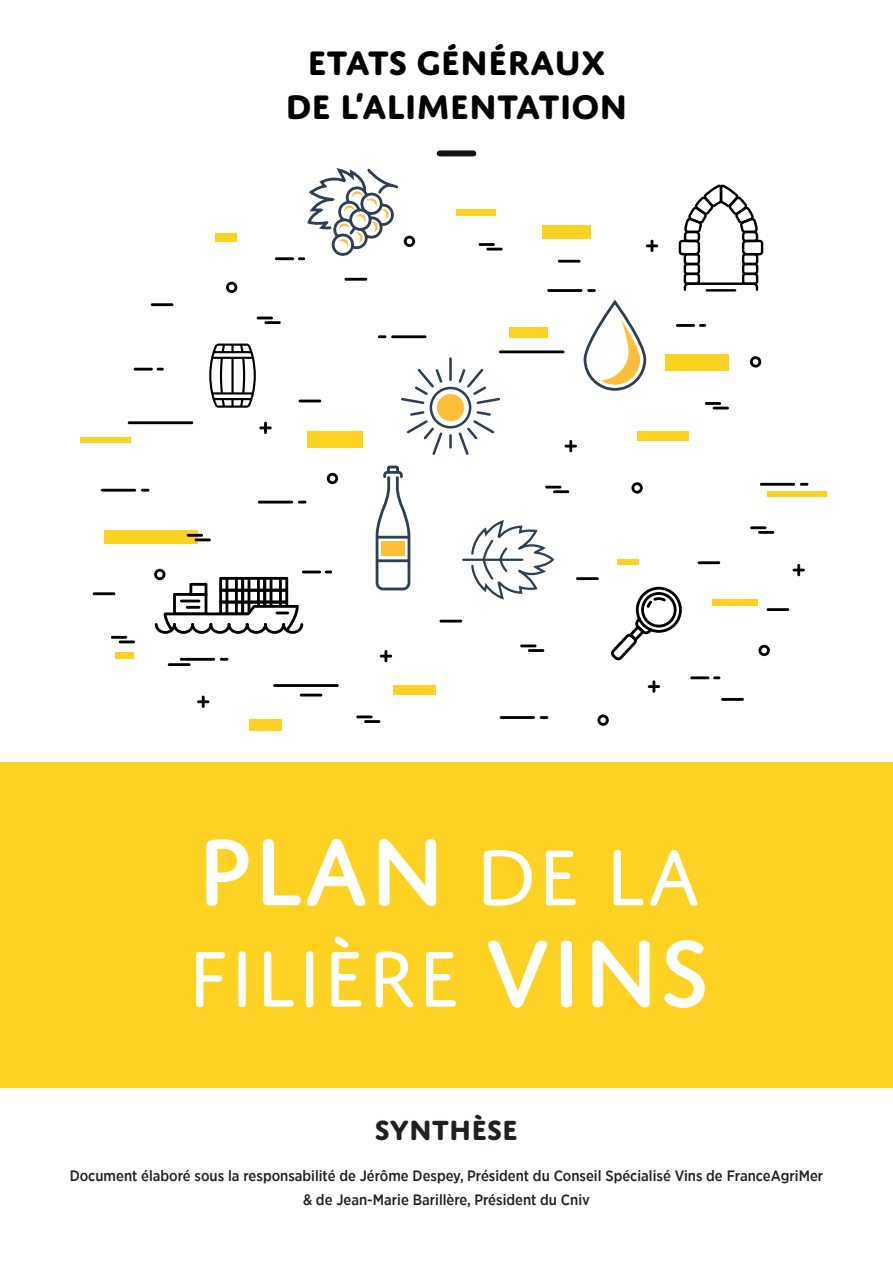
<style>
.page{position:relative;width:893px;height:1263px;background:#fff}
.page>*{position:absolute;margin:0;border:0;box-sizing:border-box;transform-origin:0 0}
.t1{font:500 100.95px "Domus Titling";color:#fff}
.t2{font:84.6px "Domus Titling";color:#fff}
.t3{font:700 36.45px/43.7px "Domus Titling";color:#000001;text-align:center}
.t4{font:700 29.7px "Domus Titling";color:#231f20}
.t5{font:500 15px/24px "Gotham Narrow";color:#231f20;text-align:center}
.s1{font-weight:400;font-size:84.6px}
.s2{font-weight:500;font-size:100.95px}
</style>
<div class="page">
<div style="left:0;top:762px;width:892px;height:325px;background:#fed222"></div>
<div style="left:440px;top:150px;width:33px;height:6px;background:#101314"></div>
<div style="left:542px;top:225px;width:49px;height:14px;background:#fed222"></div>
<div style="left:637px;top:431px;width:51px;height:10px;background:#fed222"></div>
<div style="left:665px;top:354px;width:63px;height:16px;background:#fed222"></div>
<div style="left:80px;top:437px;width:50px;height:6px;background:#fed222"></div>
<div style="left:307px;top:431px;width:56px;height:16px;background:#fed222"></div>
<div style="left:104px;top:530px;width:94px;height:14px;background:#fed222"></div>
<div style="left:250px;top:719px;width:32px;height:11px;background:#fed222"></div>
<div style="left:617px;top:559px;width:21px;height:5px;background:#fed222"></div>
<div style="left:215px;top:234px;width:21px;height:8px;background:#fed222"></div>
<div style="left:767px;top:491px;width:60px;height:6px;background:#fed222"></div>
<div style="left:509px;top:328px;width:38px;height:10px;background:#fed222"></div>
<div style="left:394px;top:685px;width:42px;height:9px;background:#fed222"></div>
<div style="left:116px;top:652px;width:18px;height:6px;background:#fed222"></div>
<div style="left:712px;top:599px;width:46px;height:7px;background:#fed222"></div>
<div style="left:456px;top:209px;width:39px;height:7px;background:#fed222"></div>
<hr style="left:273px;top:684px;width:66px;height:3px;background:#000001">
<hr style="left:499px;top:350px;width:65px;height:3px;background:#000001">
<hr style="left:128px;top:421px;width:65px;height:3px;background:#000001">
<hr style="left:676px;top:324px;width:19px;height:3px;background:#000001">
<svg style="left:699px;top:324px;width:7px;height:3px"></svg>
<hr style="left:690px;top:676px;width:19px;height:3px;background:#000001">
<svg style="left:713px;top:676px;width:7px;height:3px"></svg>
<hr style="left:134px;top:368px;width:19px;height:3px;background:#000001">
<svg style="left:157px;top:368px;width:7px;height:3px"></svg>
<hr style="left:275px;top:257px;width:19px;height:3px;background:#000001">
<hr style="left:187px;top:534px;width:16px;height:3px;background:#000001">
<hr style="left:195px;top:538px;width:16px;height:3px;background:#000001">
<svg style="left:545px;top:486px;width:16px;height:2px"></svg>
<hr style="left:553px;top:490px;width:16px;height:3px;background:#000001">
<hr style="left:356px;top:715px;width:17px;height:3px;background:#000001">
<hr style="left:364px;top:720px;width:16px;height:3px;background:#000001">
<hr style="left:750px;top:526px;width:16px;height:3px;background:#000001">
<hr style="left:758px;top:531px;width:16px;height:3px;background:#000001">
<hr style="left:520px;top:644px;width:16px;height:3px;background:#000001">
<hr style="left:528px;top:649px;width:16px;height:3px;background:#000001">
<hr style="left:478px;top:243px;width:17px;height:3px;background:#000001">
<svg style="left:486px;top:248px;width:17px;height:2px"></svg>
<hr style="left:705px;top:402px;width:16px;height:3px;background:#000001">
<svg style="left:713px;top:407px;width:16px;height:2px"></svg>
<svg style="left:257px;top:317px;width:16px;height:2px"></svg>
<hr style="left:264px;top:321px;width:17px;height:3px;background:#000001">
<hr style="left:111px;top:636px;width:16px;height:3px;background:#000001">
<hr style="left:119px;top:640px;width:16px;height:3px;background:#000001">
<hr style="left:93px;top:592px;width:22px;height:3px;background:#000001">
<hr style="left:299px;top:400px;width:22px;height:2px;background:#000001">
<hr style="left:576px;top:577px;width:23px;height:3px;background:#000001">
<hr style="left:697px;top:561px;width:23px;height:3px;background:#000001">
<hr style="left:721px;top:698px;width:23px;height:3px;background:#000001">
<hr style="left:439px;top:620px;width:23px;height:2px;background:#000001">
<hr style="left:300px;top:694px;width:22px;height:2px;background:#000001">
<hr style="left:168px;top:663px;width:22px;height:3px;background:#000001">
<hr style="left:151px;top:303px;width:22px;height:3px;background:#000001">
<hr style="left:345px;top:278px;width:22px;height:3px;background:#000001">
<hr style="left:558px;top:260px;width:22px;height:3px;background:#000001">
<hr style="left:767px;top:608px;width:22px;height:3px;background:#000001">
<hr style="left:500px;top:716px;width:35px;height:3px;background:#000001">
<svg style="left:540px;top:716px;width:8px;height:3px"></svg>
<hr style="left:258px;top:501px;width:35px;height:2px;background:#000001">
<svg style="left:298px;top:501px;width:8px;height:2px"></svg>
<hr style="left:391px;top:335px;width:35px;height:3px;background:#000001">
<svg style="left:378px;top:335px;width:8px;height:3px"></svg>
<hr style="left:760px;top:483px;width:35px;height:3px;background:#000001">
<svg style="left:800px;top:483px;width:8px;height:3px"></svg>
<hr style="left:101px;top:489px;width:35px;height:3px;background:#000001">
<svg style="left:141px;top:489px;width:8px;height:3px"></svg>
<hr style="left:547px;top:289px;width:35px;height:3px;background:#000001">
<svg style="left:587px;top:289px;width:9px;height:3px"></svg>
<hr style="left:180px;top:658px;width:35px;height:3px;background:#000001">
<svg style="left:220px;top:658px;width:8px;height:3px"></svg>
<svg style="left:565px;top:440px;width:12px;height:12px"></svg>
<svg style="left:259px;top:422px;width:13px;height:12px"></svg>
<svg style="left:646px;top:240px;width:12px;height:12px"></svg>
<svg style="left:793px;top:564px;width:12px;height:12px"></svg>
<svg style="left:648px;top:680px;width:12px;height:13px"></svg>
<svg style="left:380px;top:650px;width:12px;height:12px"></svg>
<svg style="left:197px;top:696px;width:12px;height:12px"></svg>
<svg style="left:327px;top:473px;width:11px;height:11px"></svg>
<svg style="left:154px;top:569px;width:178px;height:65px"></svg>
<svg style="left:226px;top:282px;width:11px;height:11px"></svg>
<svg style="left:750px;top:356px;width:11px;height:12px"></svg>
<svg style="left:597px;top:714px;width:12px;height:12px"></svg>
<svg style="left:758px;top:645px;width:12px;height:11px"></svg>
<svg style="left:631px;top:482px;width:12px;height:12px"></svg>
<svg style="left:611px;top:587px;width:71px;height:73px"></svg>
<svg style="left:209px;top:344px;width:47px;height:64px"></svg>
<hr style="left:449px;top:359px;width:3px;height:21px;background:#2d3f52">
<svg style="left:401px;top:366px;width:99px;height:89px"></svg>
<svg style="left:375px;top:465px;width:36px;height:126px"></svg>
<hr style="left:377px;top:559px;width:32px;height:3px;background:#2d3f52">
<hr style="left:377px;top:536px;width:32px;height:3px;background:#2d3f52">
<div style="left:381px;top:542px;width:23px;height:14px;background:#febe37"></div>
<div style="left:584px;top:301px;width:62px;height:90px;border:3px solid #2d3f52;border-radius:30px"></div>
<svg style="left:601px;top:320px;width:39px;height:65px"></svg>
<div style="left:742px;top:253px;width:16px;height:12px;border:2px solid #000001;border-radius:2px"></div>
<div style="left:742px;top:263px;width:16px;height:12px;border:2px solid #000001;border-radius:2px"></div>
<div style="left:742px;top:273px;width:16px;height:12px;border:2px solid #000001;border-radius:2px"></div>
<div style="left:684px;top:253px;width:16px;height:12px;border:2px solid #000001;border-radius:2px"></div>
<div style="left:684px;top:263px;width:16px;height:12px;border:2px solid #000001;border-radius:2px"></div>
<div style="left:684px;top:273px;width:16px;height:12px;border:2px solid #000001;border-radius:2px"></div>
<svg style="left:678px;top:184px;width:86px;height:73px"></svg>
<svg style="left:683px;top:281px;width:76px;height:11px"></svg>
<hr style="left:707px;top:289px;width:28px;height:3px;background:#000001">
<svg style="left:298px;top:168px;width:117px;height:92px"></svg>
<hr style="left:463px;top:559px;width:59px;height:2px;background:#2d3f52">
<svg style="left:470px;top:520px;width:85px;height:80px"></svg>
<h3 class="t3" style="left:286px;top:41px;width:343px">ETATS GÉNÉRAUX<br>DE L’ALIMENTATION</h3>
<h1 class="t1" style="left:196px;top:839px;width:506px">PLAN <span class="s1">DE LA</span></h1>
<h2 class="t2" style="left:187px;top:928px;width:524px">FILIÈRE <span class="s2">VINS</span></h2>
<h3 class="t4" style="left:375px;top:1113px;width:145px">SYNTHÈSE</h3>
<p class="t5" style="left:70px;top:1165px;width:755px">Document élaboré sous la responsabilité de Jérôme Despey, Président du Conseil Spécialisé Vins de FranceAgriMer &amp; de Jean-Marie Barillère, Président du Cniv</p>
</div>
